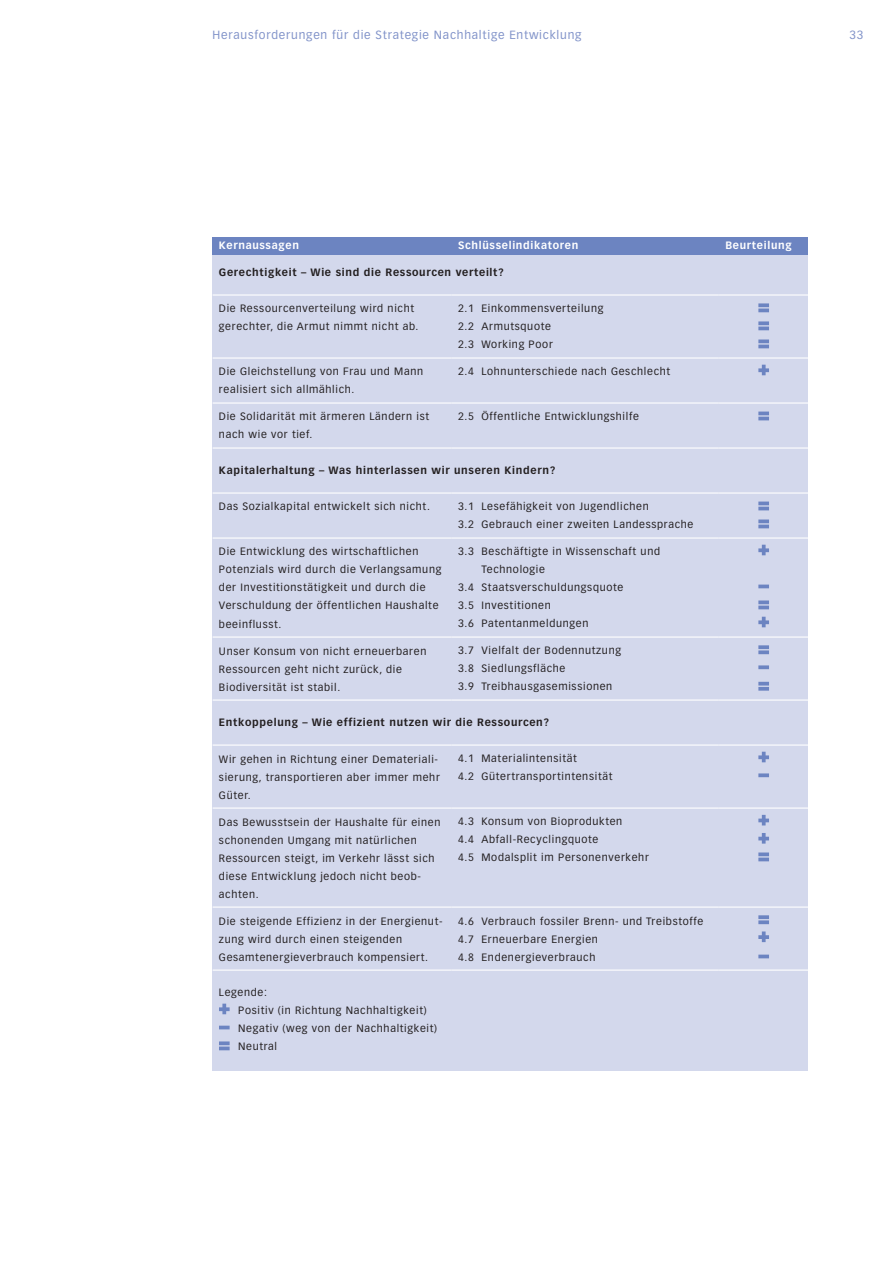
<style>
.page{position:relative;width:893px;height:1263px;background:#fff}
.page>*{position:absolute;margin:0;border:0;box-sizing:border-box;transform-origin:0 0}
.t1{font:11.7px "Vectora LT";letter-spacing:.065em;color:#8193c9}
.t2{font:10.5px/18px "Vectora LT";letter-spacing:.065em;color:#231f20}
.t3{font:700 10.5px "Vectora LT";letter-spacing:.065em;color:#231f20}
.t4{font:700 10.5px "Vectora LT";letter-spacing:.065em;color:#fff}
</style>
<div class="page">
<div style="left:213px;top:237px;width:595px;height:834px;background:#d3d8ec"></div>
<div style="left:213px;top:237px;width:595px;height:17px;background:#6c84c1"></div>
<hr style="left:452px;top:294px;width:267px;height:2px;background:#fff">
<hr style="left:452px;top:357px;width:267px;height:2px;background:#fff">
<hr style="left:452px;top:402px;width:267px;height:2px;background:#fff">
<hr style="left:452px;top:447px;width:267px;height:2px;background:#fff">
<hr style="left:452px;top:492px;width:267px;height:2px;background:#fff">
<hr style="left:452px;top:537px;width:267px;height:2px;background:#fff">
<hr style="left:452px;top:636px;width:267px;height:2px;background:#fff">
<hr style="left:452px;top:699px;width:267px;height:2px;background:#fff">
<hr style="left:452px;top:744px;width:267px;height:2px;background:#fff">
<hr style="left:452px;top:807px;width:267px;height:2px;background:#fff">
<hr style="left:452px;top:906px;width:267px;height:2px;background:#fff">
<hr style="left:452px;top:969px;width:267px;height:2px;background:#fff">
<hr style="left:213px;top:294px;width:239px;height:2px;background:#fff">
<hr style="left:213px;top:357px;width:239px;height:2px;background:#fff">
<hr style="left:213px;top:402px;width:239px;height:2px;background:#fff">
<hr style="left:213px;top:447px;width:239px;height:2px;background:#fff">
<hr style="left:213px;top:492px;width:239px;height:2px;background:#fff">
<hr style="left:213px;top:537px;width:239px;height:2px;background:#fff">
<hr style="left:213px;top:636px;width:239px;height:2px;background:#fff">
<hr style="left:213px;top:699px;width:239px;height:2px;background:#fff">
<hr style="left:213px;top:744px;width:239px;height:2px;background:#fff">
<hr style="left:213px;top:807px;width:239px;height:2px;background:#fff">
<hr style="left:213px;top:906px;width:239px;height:2px;background:#fff">
<hr style="left:213px;top:969px;width:239px;height:2px;background:#fff">
<hr style="left:719px;top:294px;width:89px;height:2px;background:#fff">
<hr style="left:719px;top:357px;width:89px;height:2px;background:#fff">
<hr style="left:719px;top:402px;width:89px;height:2px;background:#fff">
<hr style="left:719px;top:447px;width:89px;height:2px;background:#fff">
<hr style="left:719px;top:492px;width:89px;height:2px;background:#fff">
<hr style="left:719px;top:537px;width:89px;height:2px;background:#fff">
<hr style="left:719px;top:636px;width:89px;height:2px;background:#fff">
<hr style="left:719px;top:699px;width:89px;height:2px;background:#fff">
<hr style="left:719px;top:744px;width:89px;height:2px;background:#fff">
<hr style="left:719px;top:807px;width:89px;height:2px;background:#fff">
<hr style="left:719px;top:906px;width:89px;height:2px;background:#fff">
<hr style="left:719px;top:969px;width:89px;height:2px;background:#fff">
<svg style="left:762px;top:752px;width:4px;height:10px"></svg>
<svg style="left:758px;top:755px;width:11px;height:4px"></svg>
<svg style="left:758px;top:773px;width:11px;height:4px"></svg>
<svg style="left:758px;top:852px;width:11px;height:4px"></svg>
<svg style="left:758px;top:857px;width:11px;height:4px"></svg>
<svg style="left:222px;top:1004px;width:4px;height:10px"></svg>
<svg style="left:219px;top:1007px;width:11px;height:4px"></svg>
<svg style="left:219px;top:1026px;width:11px;height:3px"></svg>
<svg style="left:219px;top:1041px;width:11px;height:4px"></svg>
<svg style="left:219px;top:1046px;width:11px;height:4px"></svg>
<svg style="left:758px;top:502px;width:11px;height:8px"></svg>
<svg style="left:758px;top:519px;width:11px;height:4px"></svg>
<svg style="left:758px;top:525px;width:11px;height:3px"></svg>
<svg style="left:762px;top:545px;width:4px;height:10px"></svg>
<svg style="left:758px;top:548px;width:11px;height:4px"></svg>
<svg style="left:758px;top:585px;width:11px;height:3px"></svg>
<svg style="left:758px;top:600px;width:11px;height:4px"></svg>
<svg style="left:758px;top:606px;width:11px;height:3px"></svg>
<svg style="left:758px;top:645px;width:11px;height:4px"></svg>
<svg style="left:758px;top:650px;width:11px;height:4px"></svg>
<svg style="left:762px;top:617px;width:4px;height:10px"></svg>
<svg style="left:758px;top:620px;width:11px;height:4px"></svg>
<svg style="left:758px;top:665px;width:11px;height:4px"></svg>
<svg style="left:758px;top:682px;width:11px;height:3px"></svg>
<svg style="left:758px;top:687px;width:11px;height:4px"></svg>
<svg style="left:762px;top:815px;width:4px;height:10px"></svg>
<svg style="left:758px;top:818px;width:11px;height:4px"></svg>
<svg style="left:762px;top:833px;width:4px;height:11px"></svg>
<svg style="left:758px;top:837px;width:11px;height:3px"></svg>
<svg style="left:758px;top:915px;width:11px;height:4px"></svg>
<svg style="left:758px;top:920px;width:11px;height:4px"></svg>
<svg style="left:762px;top:931px;width:4px;height:11px"></svg>
<svg style="left:758px;top:935px;width:11px;height:4px"></svg>
<svg style="left:758px;top:955px;width:11px;height:3px"></svg>
<svg style="left:758px;top:303px;width:11px;height:4px"></svg>
<svg style="left:758px;top:309px;width:11px;height:3px"></svg>
<svg style="left:758px;top:321px;width:11px;height:4px"></svg>
<svg style="left:758px;top:327px;width:11px;height:3px"></svg>
<svg style="left:758px;top:339px;width:11px;height:4px"></svg>
<svg style="left:758px;top:345px;width:11px;height:3px"></svg>
<svg style="left:758px;top:412px;width:11px;height:8px"></svg>
<svg style="left:762px;top:365px;width:4px;height:10px"></svg>
<svg style="left:758px;top:368px;width:11px;height:4px"></svg>
<p class="t1" style="left:213px;top:28px;width:370px">Herausforderungen für die Strategie Nachhaltige Entwicklung</p>
<p class="t1" style="left:849px;top:28px;width:15px">33</p>
<p class="t4" style="left:219px;top:239px;width:81px">Kernaussagen</p>
<p class="t4" style="left:458px;top:239px;width:122px">Schlüsselindikatoren</p>
<p class="t3" style="left:219px;top:266px;width:286px">Gerechtigkeit – Wie sind die Ressourcen verteilt?</p>
<p class="t2" style="left:219px;top:300px;width:201px">Die Ressourcenverteilung wird nicht gerechter, die Armut nimmt nicht ab.</p>
<p class="t2" style="left:219px;top:363px;width:206px">Die Gleichstellung von Frau und Mann realisiert sich allmählich.</p>
<p class="t2" style="left:219px;top:408px;width:212px">Die Solidarität mit ärmeren Ländern ist nach wie vor tief.</p>
<p class="t2" style="left:458px;top:300px;width:147px">2.1 Einkommensverteilung<br>2.2 Armutsquote<br>2.3 Working Poor</p>
<p class="t2" style="left:458px;top:363px;width:214px">2.4 Lohnunterschiede nach Geschlecht</p>
<p class="t2" style="left:458px;top:408px;width:182px">2.5 Öffentliche Entwicklungshilfe</p>
<p class="t3" style="left:219px;top:464px;width:338px">Kapitalerhaltung – Was hinterlassen wir unseren Kindern?</p>
<p class="t2" style="left:219px;top:498px;width:212px">Das Sozialkapital entwickelt sich nicht.</p>
<p class="t2" style="left:219px;top:543px;width:224px">Die Entwicklung des wirtschaftlichen Potenzials wird durch die Verlangsamung der Investitionstätigkeit und durch die Verschuldung der öffentlichen Haushalte beeinflusst.</p>
<p class="t2" style="left:219px;top:642px;width:209px">Unser Konsum von nicht erneuerbaren<br>Ressourcen geht nicht zurück, die<br>Biodiversität ist stabil.</p>
<p class="t2" style="left:458px;top:498px;width:237px">3.1 Lesefähigkeit von Jugendlichen<br>3.2 Gebrauch einer zweiten Landessprache</p>
<p class="t2" style="left:458px;top:543px;width:204px">3.3 Beschäftigte in Wissenschaft und</p>
<p class="t2" style="left:481px;top:561px;width:65px">Technologie</p>
<p class="t2" style="left:458px;top:579px;width:167px">3.4 Staatsverschuldungsquote</p>
<p class="t2" style="left:458px;top:597px;width:94px">3.5 Investitionen</p>
<p class="t2" style="left:458px;top:615px;width:132px">3.6 Patentanmeldungen</p>
<p class="t2" style="left:458px;top:642px;width:164px">3.7 Vielfalt der Bodennutzung<br>3.8 Siedlungsfläche<br>3.9 Treibhausgasemissionen</p>
<p class="t3" style="left:219px;top:716px;width:332px">Entkoppelung – Wie effizient nutzen wir die Ressourcen?</p>
<p class="t2" style="left:219px;top:750px;width:222px">Wir gehen in Richtung einer Demateriali&shy;sierung, transportieren aber immer mehr<br>Güter.</p>
<p class="t2" style="left:219px;top:813px;width:223px">Das Bewusstsein der Haushalte für einen schonenden Umgang mit natürlichen<br>Ressourcen steigt, im Verkehr lässt sich diese Entwicklung jedoch nicht beob&shy;achten.</p>
<p class="t2" style="left:219px;top:912px;width:225px">Die steigende Effizienz in der Energienut&shy;zung wird durch einen steigenden<br>Gesamtenergieverbrauch kompensiert.</p>
<p class="t2" style="left:238px;top:984px;width:200px;text-indent:-19px">Legende:<br>Positiv (in Richtung Nachhaltigkeit)<br>Negativ (weg von der Nachhaltigkeit)<br>Neutral</p>
<p class="t2" style="left:458px;top:750px;width:156px">4.1 Materialintensität<br>4.2 Gütertransportintensität</p>
<p class="t2" style="left:458px;top:813px;width:192px">4.3 Konsum von Bioprodukten<br>4.4 Abfall-Recyclingquote<br>4.5 Modalsplit im Personenverkehr</p>
<p class="t2" style="left:458px;top:912px;width:247px">4.6 Verbrauch fossiler Brenn- und Treibstoffe<br>4.7 Erneuerbare Energien<br>4.8 Endenergieverbrauch</p>
<p class="t4" style="left:725px;top:239px;width:68px">Beurteilung</p>
</div>
